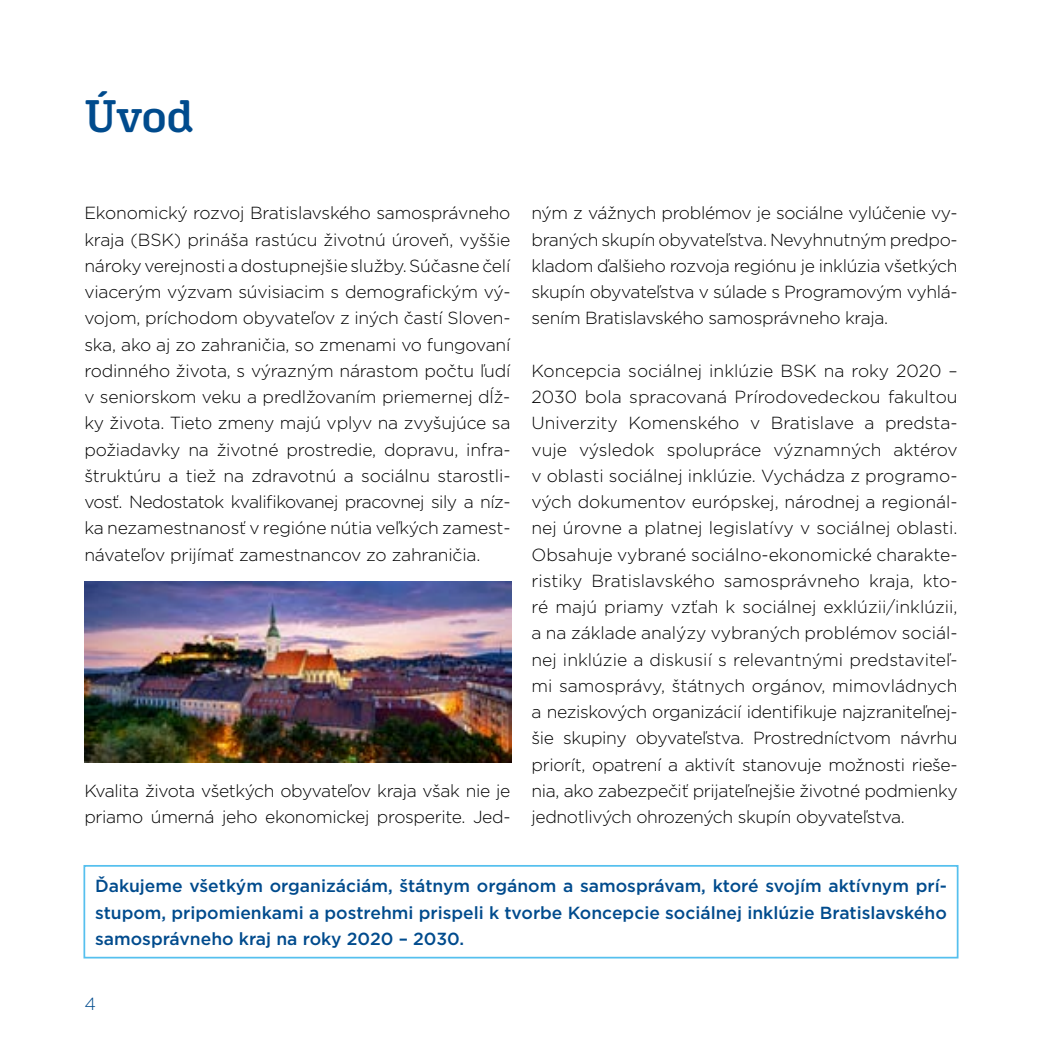
<style>
.page{position:relative;width:1042px;height:1042px;background:#fff}
.page>*{position:absolute;margin:0;border:0;box-sizing:border-box;transform-origin:0 0}
.t1{font:600 45.5px "Aglet Slab";color:#004b8d}
.t2{font:300 17.5px/26.2px "Gotham";letter-spacing:-.02em;color:#000;text-align:justify}
.t3{font:500 17.5px/26.2px "Gotham";color:#004b8d;text-align:justify}
.t4{font:300 17.5px "Gotham";color:#004b8d}
</style>
<div class="page">
<div style="left:83px;top:865px;width:875px;height:93px;border:2px solid #56c0ee"></div>
<img style="left:84px;top:581px;width:427px;height:182px">
<h1 class="t1" style="left:84px;top:89px;width:111px">Úvod</h1>
<p class="t2" style="left:84px;top:199px;width:428px">Ekonomický rozvoj Bratislavského samosprávneho kraja (BSK) prináša rastúcu životnú úroveň, vyššie nároky verejnosti a dostupnejšie služby. Súčasne čelí viacerým výzvam súvisiacim s demografickým vý&shy;vojom, príchodom obyvateľov z iných častí Sloven&shy;ska, ako aj zo zahraničia, so zmenami vo fungovaní rodinného života, s výrazným nárastom počtu ľudí v seniorskom veku a predlžovaním priemernej dĺž&shy;ky života. Tieto zmeny majú vplyv na zvyšujúce sa požiadavky na životné prostredie, dopravu, infra&shy;štruktúru a tiež na zdravotnú a sociálnu starostli&shy;vosť. Nedostatok kvalifikovanej pracovnej sily a níz&shy;ka nezamestnanosť v regióne nútia veľkých zamest&shy;návateľov prijímať zamestnancov zo zahraničia.</p>
<p class="t2" style="left:84px;top:777px;width:428px">Kvalita života všetkých obyvateľov kraja však nie je priamo úmerná jeho ekonomickej prosperite. Jed-</p>
<p class="t2" style="left:531px;top:199px;width:428px">ným z vážnych problémov je sociálne vylúčenie vy&shy;braných skupín obyvateľstva. Nevyhnutným predpo&shy;kladom ďalšieho rozvoja regiónu je inklúzia všetkých skupín obyvateľstva v súlade s Programovým vyhlá&shy;sením Bratislavského samosprávneho kraja.</p>
<p class="t2" style="left:531px;top:357px;width:428px">Koncepcia sociálnej inklúzie BSK na roky 2020 – 2030 bola spracovaná Prírodovedeckou fakultou Univerzity Komenského v Bratislave a predsta&shy;vuje výsledok spolupráce významných aktérov v oblasti sociálnej inklúzie. Vychádza z programo&shy;vých dokumentov európskej, národnej a regionál&shy;nej úrovne a platnej legislatívy v sociálnej oblasti.<br>Obsahuje vybrané sociálno-ekonomické charakte&shy;ristiky Bratislavského samosprávneho kraja, kto&shy;ré majú priamy vzťah k sociálnej exklúzii/inklúzii, a na základe analýzy vybraných problémov sociál&shy;nej inklúzie a diskusií s relevantnými predstaviteľ&shy;mi samosprávy, štátnych orgánov, mimovládnych a neziskových organizácií identifikuje najzraniteľnej&shy;šie skupiny obyvateľstva. Prostredníctvom návrhu priorít, opatrení a aktivít stanovuje možnosti rieše&shy;nia, ako zabezpečiť prijateľnejšie životné podmienky jednotlivých ohrozených skupín obyvateľstva.</p>
<p class="t3" style="left:95px;top:873px;width:853px">Ďakujeme všetkým organizáciám, štátnym orgánom a samosprávam, ktoré svojím aktívnym prí&shy;stupom, pripomienkami a postrehmi prispeli k tvorbe Koncepcie sociálnej inklúzie Bratislavského samosprávneho kraj na roky 2020 – 2030.</p>
<p class="t4" style="left:84px;top:992px;width:13px">4</p>
</div>
